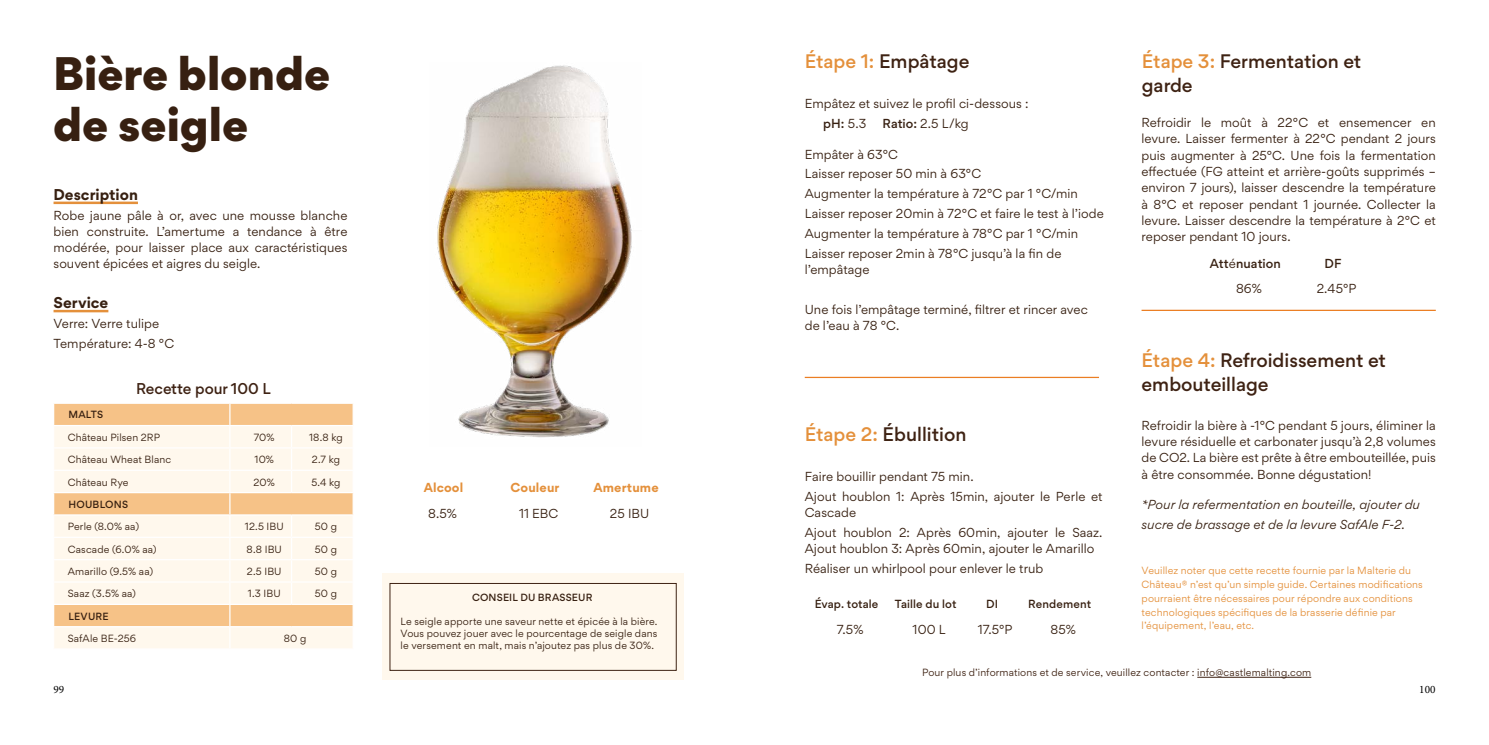
<style>
.page{position:relative;width:1489px;height:745px;background:#fff}
.page>*{position:absolute;margin:0;border:0;box-sizing:border-box;transform-origin:0 0}
.t1{font:900 45px/51.2px "Gordita";color:#372011}
.t2{font:500 18.75px/23.8px "Gordita";color:#3e2213}
.t3{font:700 15px "Gordita";color:#372011}
.t4{font:500 15px "Gordita";color:#3e2213}
.t5{font:12.5px/16.2px "Gordita";letter-spacing:.005em;color:#372011}
.t6{font:italic 12.5px/19.8px "Gordita";letter-spacing:.005em;color:#372011}
.t7{font:700 12.5px "Gordita";letter-spacing:.01em;color:#e4903b}
.t8{font:500 12.5px "Gordita";letter-spacing:.005em;color:#372011}
.t9{font:500 11.25px "Gordita";letter-spacing:.01em;color:#372011}
.t10{font:11.25px "Minion Pro";color:#000}
.t11{font:10px/12px "Gordita";letter-spacing:.015em;color:#372011;text-align:justify}
.t12{font:10px/13.8px "Gordita";letter-spacing:.015em;color:#e4903b}
.t13{font:10px "Gordita";letter-spacing:.015em;color:#3e2213}
.t14{font:500 10px "Gordita";letter-spacing:.02em;color:#372011}
.s1{color:#e4903b}
.s2{font-weight:500}
.s3{font-weight:400}
</style>
<div class="page">
<hr style="left:54px;top:201px;width:84px;height:3px;background:#e4903b">
<hr style="left:54px;top:309px;width:54px;height:3px;background:#e4903b">
<div style="left:54px;top:403px;width:298px;height:21px;background:#f6c287"></div>
<svg style="left:54px;top:426px;width:298px;height:222px;background:#fdedd9"></svg>
<hr style="left:53px;top:469px;width:177px;height:1px;background:#fff">
<hr style="left:230px;top:469px;width:61px;height:1px;background:#fff">
<hr style="left:291px;top:469px;width:63px;height:1px;background:#fff">
<hr style="left:53px;top:491px;width:177px;height:2px;background:#fff">
<hr style="left:230px;top:491px;width:61px;height:2px;background:#fff">
<hr style="left:291px;top:491px;width:63px;height:2px;background:#fff">
<hr style="left:53px;top:514px;width:177px;height:1px;background:#fff">
<hr style="left:230px;top:514px;width:61px;height:1px;background:#fff">
<hr style="left:291px;top:514px;width:63px;height:1px;background:#fff">
<hr style="left:53px;top:558px;width:177px;height:2px;background:#fff">
<hr style="left:230px;top:558px;width:61px;height:2px;background:#fff">
<hr style="left:291px;top:558px;width:63px;height:2px;background:#fff">
<hr style="left:53px;top:581px;width:177px;height:1px;background:#fff">
<hr style="left:230px;top:581px;width:61px;height:1px;background:#fff">
<hr style="left:291px;top:581px;width:63px;height:1px;background:#fff">
<hr style="left:53px;top:603px;width:177px;height:1px;background:#fff">
<hr style="left:230px;top:603px;width:61px;height:1px;background:#fff">
<hr style="left:291px;top:603px;width:63px;height:1px;background:#fff">
<hr style="left:53px;top:625px;width:177px;height:2px;background:#fff">
<hr style="left:230px;top:625px;width:61px;height:2px;background:#fff">
<hr style="left:291px;top:625px;width:63px;height:2px;background:#fff">
<hr style="left:53px;top:447px;width:177px;height:1px;background:#fff">
<svg style="left:291px;top:426px;width:1px;height:65px"></svg>
<svg style="left:291px;top:515px;width:1px;height:88px"></svg>
<svg style="left:229px;top:403px;width:1px;height:245px"></svg>
<hr style="left:230px;top:447px;width:61px;height:1px;background:#fff">
<hr style="left:291px;top:447px;width:63px;height:1px;background:#fff">
<hr style="left:53px;top:536px;width:177px;height:1px;background:#fff">
<hr style="left:230px;top:536px;width:61px;height:1px;background:#fff">
<hr style="left:291px;top:536px;width:63px;height:1px;background:#fff">
<div style="left:383px;top:572px;width:301px;height:107px;background:#fff8ed"></div>
<div style="left:389px;top:582px;width:287px;height:88px;border:1px solid #3e2213"></div>
<img style="left:437px;top:65px;width:195px;height:373px">
<hr style="left:804px;top:376px;width:294px;height:2px;background:#eb7e23">
<hr style="left:1141px;top:309px;width:294px;height:2px;background:#eb7e23">
<hr style="left:1197px;top:676px;width:114px;height:1px;background:#3e2213">
<h1 class="t1" style="left:53px;top:47px;width:278px">Bière blonde de seigle</h1>
<p class="t3" style="left:54px;top:183px;width:86px">Description</p>
<p class="t5" style="left:54px;top:206px;width:295px;text-align:justify">Robe jaune pâle à or, avec une mousse blanche bien construite. L’amertume a tendance à être modérée, pour laisser place aux caractéristiques souvent épicées et aigres du seigle.</p>
<p class="t3" style="left:54px;top:291px;width:56px">Service</p>
<p class="t5" style="left:54px;top:313px;width:122px;line-height:19.8px">Verre: Verre tulipe<br>Température: 4-8 °C</p>
<p class="t4" style="left:136px;top:378px;width:136px">Recette pour 100 L</p>
<p class="t14" style="left:68px;top:407px;width:36px">MALTS</p>
<p class="t11" style="left:68px;top:431px;width:94px">Château Pilsen 2RP</p>
<p class="t11" style="left:254px;top:431px;width:22px">70%</p>
<p class="t11" style="left:309px;top:431px;width:35px">18.8 kg</p>
<p class="t11" style="left:68px;top:453px;width:105px">Château Wheat Blanc</p>
<p class="t11" style="left:254px;top:453px;width:21px">10%</p>
<p class="t11" style="left:312px;top:453px;width:30px">2.7 kg</p>
<p class="t11" style="left:68px;top:475px;width:62px">Château Rye</p>
<p class="t11" style="left:253px;top:475px;width:23px">20%</p>
<p class="t11" style="left:311px;top:475px;width:31px">5.4 kg</p>
<p class="t14" style="left:68px;top:497px;width:61px">HOUBLONS</p>
<p class="t11" style="left:68px;top:520px;width:73px">Perle (8.0% aa)</p>
<p class="t11" style="left:245px;top:520px;width:40px">12.5 IBU</p>
<p class="t11" style="left:315px;top:520px;width:24px">50 g</p>
<p class="t11" style="left:68px;top:542px;width:90px">Cascade (6.0% aa)</p>
<p class="t11" style="left:247px;top:542px;width:37px">8.8 IBU</p>
<p class="t11" style="left:315px;top:542px;width:24px">50 g</p>
<p class="t11" style="left:68px;top:564px;width:87px">Amarillo (9.5% aa)</p>
<p class="t11" style="left:247px;top:564px;width:36px">2.5 IBU</p>
<p class="t11" style="left:315px;top:564px;width:24px">50 g</p>
<p class="t11" style="left:68px;top:587px;width:70px">Saaz (3.5% aa)</p>
<p class="t11" style="left:248px;top:587px;width:34px">1.3 IBU</p>
<p class="t11" style="left:315px;top:587px;width:24px">50 g</p>
<p class="t14" style="left:68px;top:608px;width:42px">LEVURE</p>
<p class="t11" style="left:68px;top:631px;width:70px">SafAle BE-256</p>
<p class="t11" style="left:284px;top:631px;width:24px">80 g</p>
<p class="t7" style="left:424px;top:477px;width:41px">Alcool</p>
<p class="t7" style="left:510px;top:477px;width:50px">Couleur</p>
<p class="t7" style="left:593px;top:477px;width:67px">Amertume</p>
<p class="t5" style="left:428px;top:504px;width:30px">8.5%</p>
<p class="t5" style="left:519px;top:504px;width:41px">11 EBC</p>
<p class="t5" style="left:610px;top:504px;width:41px">25 IBU</p>
<p class="t14" style="left:472px;top:590px;width:122px">CONSEIL DU BRASSEUR</p>
<p class="t11" style="left:400px;top:614px;width:258px">Le seigle apporte une saveur nette et épicée à la bière.<br>Vous pouvez jouer avec le pourcentage de seigle dans le versement en malt, mais n’ajoutez pas plus de 30%.</p>
<h2 class="t2" style="left:804px;top:49px;width:166px"><span class="s1">Étape 1:</span> Empâtage</h2>
<h2 class="t2" style="left:1141px;top:49px;width:221px"><span class="s1">Étape 3:</span> Fermentation et garde</h2>
<p class="t5" style="left:823px;top:93px;width:207px;line-height:19.8px;text-indent:-18px">Empâtez et suivez le profil ci-dessous : <span class="s2">pH:</span> 5.3</p>
<p class="t5" style="left:1141px;top:114px;width:296px;text-align:justify">Refroidir le moût à 22°C et ensemencer en levure. Laisser fermenter à 22°C pendant 2 jours puis augmenter à 25°C. Une fois la fermentation effectuée (FG atteint et arrière-goûts supprimés – environ 7 jours), laisser descendre la température à 8°C et reposer pendant 1 journée. Collecter la levure. Laisser descendre la température à 2°C et reposer pendant 10 jours.</p>
<p class="t5" style="left:882px;top:115px;width:88px"><span class="s2">Ratio:</span> 2.5 L/kg</p>
<p class="t5" style="left:804px;top:144px;width:300px;line-height:19.8px">Empâter à 63°C<br>Laisser reposer 50 min à 63°C<br>Augmenter la température à 72°C par 1 °C/min Laisser reposer 20min à 72°C et faire le test à l’iode Augmenter la température à 78°C par 1 °C/min Laisser reposer 2min à 78°C jusqu’à la fin de</p>
<p class="t5" style="left:804px;top:261px;width:66px">l’empâtage</p>
<p class="t5" style="left:804px;top:300px;width:285px">Une fois l’empâtage terminé, filtrer et rincer avec de l’eau à 78 °C.</p>
<p class="t8" style="left:1209px;top:255px;width:73px">Att<span class="s3">é</span>nuation</p>
<p class="t8" style="left:1324px;top:255px;width:18px">DF</p>
<p class="t5" style="left:1235px;top:279px;width:27px">86%</p>
<p class="t5" style="left:1316px;top:279px;width:41px">2.45°P</p>
<h2 class="t2" style="left:804px;top:422px;width:163px"><span class="s1">Étape 2:</span> Ébullition</h2>
<p class="t5" style="left:804px;top:466px;width:299px;line-height:19.8px">Faire bouillir pendant 75 min.<br>Ajout houblon 1: Après 15min, ajouter le Perle et</p>
<p class="t5" style="left:804px;top:502px;width:299px;line-height:19.8px">Cascade<br>Ajout houblon 2: Après 60min, ajouter le Saaz.</p>
<p class="t5" style="left:804px;top:538px;width:291px;line-height:19.8px">Ajout houblon 3: Après 60min, ajouter le Amarillo<br>Réaliser un whirlpool pour enlever le trub</p>
<p class="t9" style="left:814px;top:595px;width:65px">Évap. totale</p>
<p class="t9" style="left:894px;top:595px;width:63px">Taille du lot</p>
<p class="t9" style="left:986px;top:595px;width:14px">DI</p>
<p class="t9" style="left:1028px;top:595px;width:64px">Rendement</p>
<p class="t5" style="left:836px;top:621px;width:28px">7.5%</p>
<p class="t5" style="left:912px;top:621px;width:35px">100 L</p>
<p class="t5" style="left:977px;top:621px;width:36px">17.5°P</p>
<p class="t5" style="left:1050px;top:621px;width:27px">85%</p>
<h2 class="t2" style="left:1141px;top:348px;width:246px"><span class="s1">Étape 4:</span> Refroidissement et embouteillage</h2>
<p class="t5" style="left:1141px;top:416px;width:296px;text-align:justify">Refroidir la bière à -1°C pendant 5 jours, éliminer la levure résiduelle et carbonater jusqu’à 2,8 volumes de CO2. La bière est prête à être embouteillée, puis à être consommée. Bonne dégustation!</p>
<p class="t6" style="left:1141px;top:494px;width:280px">*Pour la refermentation en bouteille, ajouter du sucre de brassage et de la levure SafAle F-2.</p>
<p class="t12" style="left:1141px;top:563px;width:283px">Veuillez noter que cette recette fournie par la Malterie du Château® n’est qu’un simple guide. Certaines modifications pourraient être nécessaires pour répondre aux conditions technologiques spécifiques de la brasserie définie par l’équipement, l’eau, etc.</p>
<p class="t13" style="left:922px;top:664px;width:391px">Pour plus d’informations et de service, veuillez contacter : info@castlemalting.com</p>
<p class="t10" style="left:54px;top:681px;width:12px">99</p>
<p class="t10" style="left:1419px;top:681px;width:18px">100</p>
</div>
